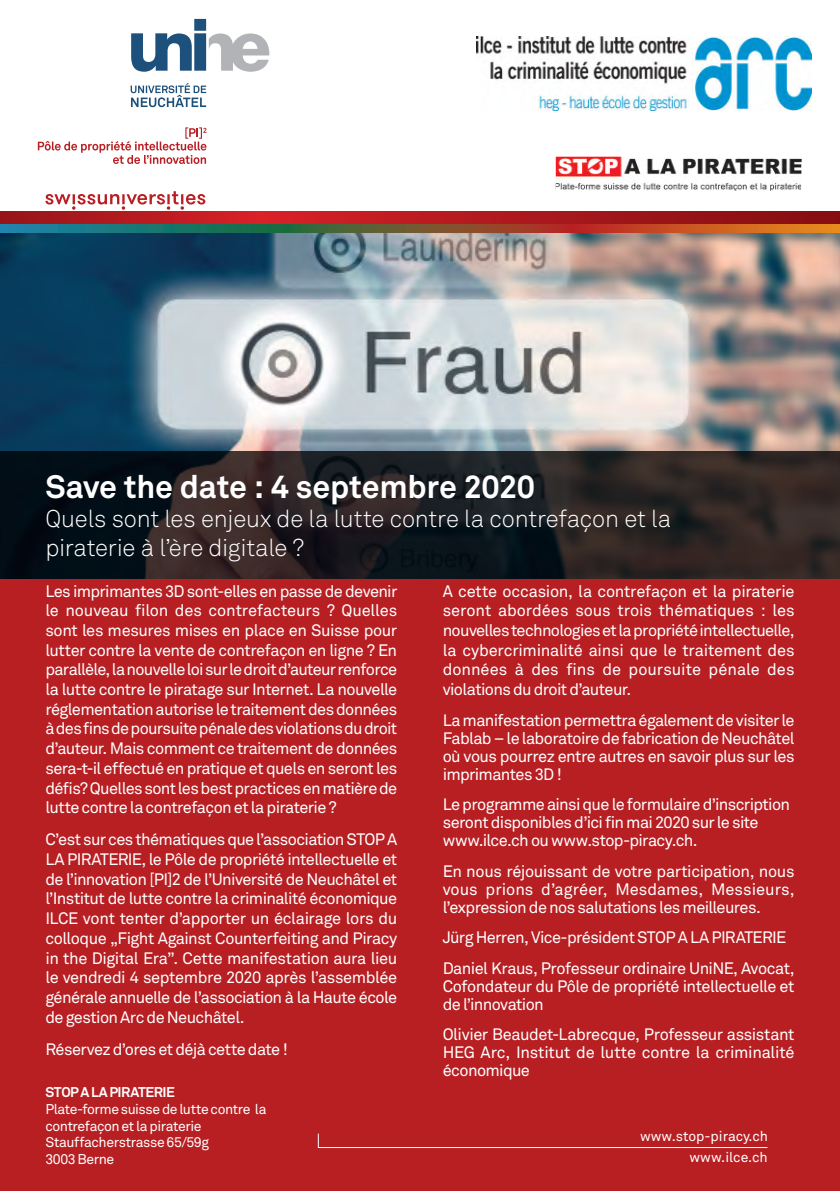
<style>
.page{position:relative;width:840px;height:1191px;background:#fff}
.page>*{position:absolute;margin:0;border:0;box-sizing:border-box;transform-origin:0 0}
.t1{font:700 32px "Akkurat";letter-spacing:-.005em;color:#fff}
.t2{font:300 24px/28.8px "Akkurat";letter-spacing:-.01em;color:#fff}
.Texte_blanc{font:16.4px/19.6px "Akkurat";letter-spacing:-.035em;color:#fff;text-align:justify}
.t3{font:14px/16.8px "Akkurat";letter-spacing:-.03em;color:#fff}
.t4{font:14px "Akkurat";color:#fff}
.s1{font-weight:700}
</style>
<div class="page">
<div style="left:0;top:579px;width:839px;height:612px;background:#b81f23"></div>
<img style="left:0;top:232px;width:839px;height:219px">
<svg style="left:0;top:451px;width:839px;height:128px;background:#201e20"></svg>
<svg style="left:131px;top:19px;width:138px;height:53px"></svg>
<svg style="left:130px;top:83px;width:76px;height:24px"></svg>
<svg style="left:38px;top:127px;width:168px;height:37px"></svg>
<img style="left:476px;top:37px;width:335px;height:73px">
<img style="left:555px;top:157px;width:246px;height:34px">
<svg style="left:45px;top:191px;width:160px;height:19px"></svg>
<svg style="left:0;top:223px;width:286px;height:9px;background:#2b6c6b"></svg>
<svg style="left:286px;top:223px;width:285px;height:9px;background:#7c4b2e"></svg>
<svg style="left:571px;top:223px;width:268px;height:9px;background:#c75120"></svg>
<svg style="left:0;top:212px;width:839px;height:11px;background:#ad181d"></svg>
<hr style="left:317px;top:1147px;width:450px;height:1px;background:#fff">
<svg style="left:317px;top:1133px;width:1px;height:14px"></svg>
<p class="t1" style="left:45px;top:467px;width:491px">Save the date : 4 septembre 2020</p>
<p class="t2" style="left:45px;top:505px;width:627px">Quels sont les enjeux de la lutte contre la contrefaçon et la piraterie à l’ère digitale ?</p>
<p class="Texte_blanc" style="left:45px;top:581px;width:353px">Les imprimantes 3D sont-elles en passe de devenir le nouveau filon des contrefacteurs ? Quelles sont les mesures mises en place en Suisse pour lutter contre la vente de contrefaçon en ligne ? En parallèle, la nouvelle loi sur le droit d’auteur renforce la lutte contre le piratage sur Internet. La nouvelle réglementation autorise le traitement des données à des fins de poursuite pénale des violations du droit d’auteur. Mais comment ce traitement de données sera-t-il effectué en pratique et quels en seront les défis? Quelles sont les best practices en matière de lutte contre la contrefaçon et la piraterie ?</p>
<p class="Texte_blanc" style="left:45px;top:830px;width:353px">C’est sur ces thématiques que l’association STOP A LA PIRATERIE, le Pôle de propriété intellectuelle et de l’innovation [PI]2 de l’Université de Neuchâtel et l’Institut de lutte contre la criminalité économique ILCE vont tenter d’apporter un éclairage lors du colloque „Fight Against Counterfeiting and Piracy in the Digital Era”. Cette manifestation aura lieu le vendredi 4 septembre 2020 après l’assemblée générale annuelle de l’association à la Haute école de gestion Arc de Neuchâtel.</p>
<p class="Texte_blanc" style="left:45px;top:1039px;width:244px">Réservez d’ores et déjà cette date !</p>
<p class="t3" style="left:45px;top:1084px;width:222px"><span class="s1">STOP A LA PIRATERIE<br></span>Plate-forme suisse de lutte contre la contrefaçon et la piraterie<br>Stauffacherstrasse 65/59g<br>3003 Berne</p>
<p class="Texte_blanc" style="left:442px;top:581px;width:353px">A cette occasion, la contrefaçon et la piraterie seront abordées sous trois thématiques : les nouvelles technologies et la propriété intellectuelle, la cybercriminalité ainsi que le traitement des données à des fins de poursuite pénale des violations du droit d’auteur.</p>
<p class="Texte_blanc" style="left:442px;top:711px;width:353px;line-height:18px">La manifestation permettra également de visiter le Fablab – le laboratoire de fabrication de Neuchâtel où vous pourrez entre autres en savoir plus sur les imprimantes 3D !</p>
<p class="Texte_blanc" style="left:442px;top:796px;width:349px;line-height:18px;text-align:left">Le programme ainsi que le formulaire d’inscription seront disponibles d’ici fin mai 2020 sur le site www.ilce.ch ou www.stop-piracy.ch.</p>
<p class="Texte_blanc" style="left:442px;top:862px;width:353px;line-height:18px">En nous réjouissant de votre participation, nous vous prions d’agréer, Mesdames, Messieurs, l’expression de nos salutations les meilleures.</p>
<p class="Texte_blanc" style="left:442px;top:928px;width:345px">Jürg Herren, Vice-président STOP A LA PIRATERIE</p>
<p class="Texte_blanc" style="left:442px;top:959px;width:353px;line-height:18px">Daniel Kraus, Professeur ordinaire UniNE, Avocat, Cofondateur du Pôle de propriété intellectuelle et de l’innovation</p>
<p class="Texte_blanc" style="left:442px;top:1025px;width:353px;line-height:18px">Olivier Beaudet-Labrecque, Professeur assistant HEG Arc, Institut de lutte contre la criminalité économique</p>
<p class="t4" style="left:639px;top:1127px;width:129px">www.stop-piracy.ch</p>
<p class="t4" style="left:689px;top:1149px;width:80px">www.ilce.ch</p>
</div>
